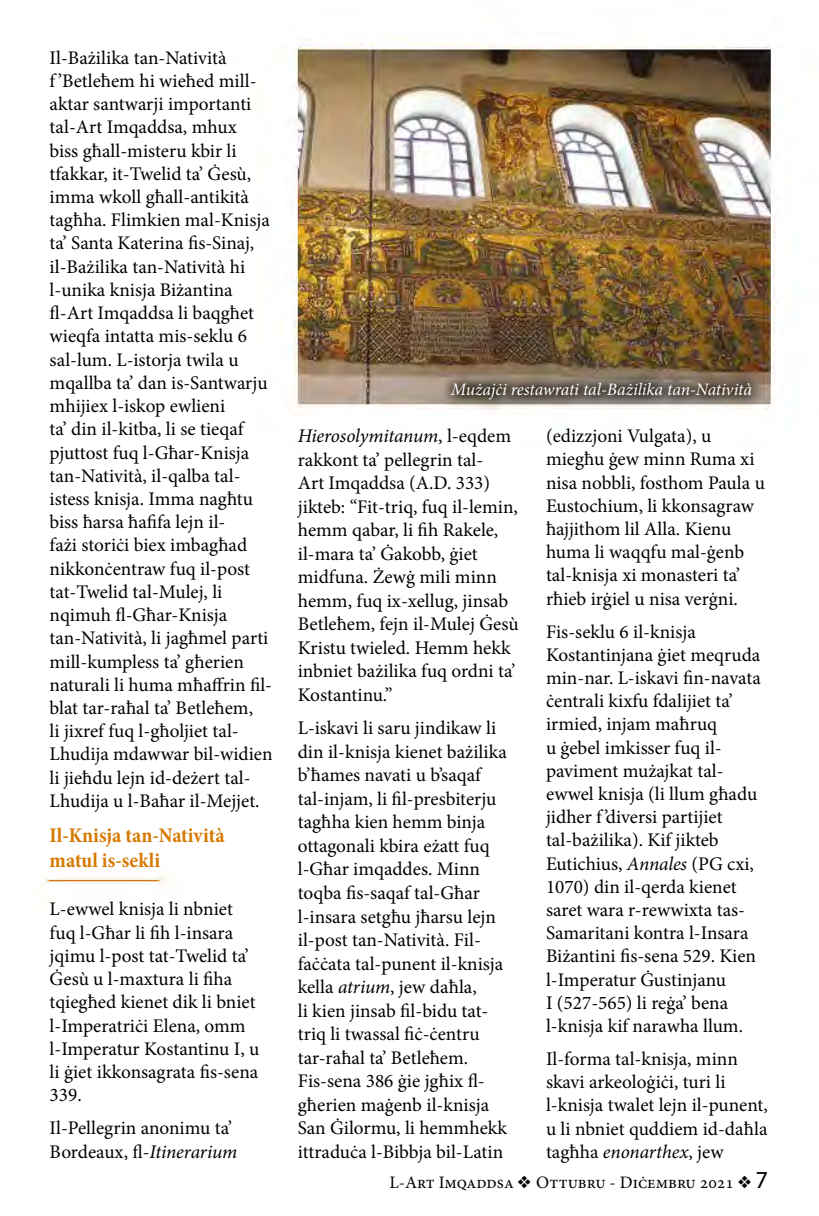
<style>
.page{position:relative;width:819px;height:1216px;background:#fff}
.page>*{position:absolute;margin:0;border:0;box-sizing:border-box;transform-origin:0 0}
.t1{font:700 condensed 21px/25.4px "Minion Pro";color:#d77900}
.t2{font:19.25px/23.3px "Minion Pro";color:#000}
.t3{font:italic 17.5px "Minion Pro";color:#fff}
.t4{font:17.5px "Minion Pro";color:#000}
.s1{font-style:italic}
.s2{font-family:"Myriad Pro";font-size:24.5px}
</style>
<div class="page">
<img style="left:42px;top:39px;width:735px;height:846px">
<p class="t2" style="left:50px;top:46px;width:224px">Il-Bażilika tan-Natività<br>f ’Betleħem hi wieħed mill&shy;aktar santwarji importanti tal-Art Imqaddsa, mhux<br>biss għall-misteru kbir li tfakkar, it-Twelid ta’ Ġesù, imma wkoll għall-antikità tagħha. Flimkien mal-Knisja ta’ Santa Katerina fis-Sinaj, il-Bażilika tan-Natività hi l-unika knisja Biżantina fl-Art Imqaddsa li baqgħet wieqfa intatta mis-seklu 6 sal-lum. L-istorja twila u mqallba ta’ dan is-Santwarju mhijiex l-iskop ewlieni<br>ta’ din il-kitba, li se tieqaf pjuttost fuq l-Għar-Knisja tan-Natività, il-qalba tal&shy;istess knisja. Imma nagħtu biss ħarsa ħafifa lejn il-<br>fażi storiċi biex imbagħad nikkonċentraw fuq il-post tat-Twelid tal-Mulej, li nqimuh fl-Għar-Knisja tan-Natività, li jagħmel parti mill-kumpless ta’ għerien naturali li huma mħaffrin fil&shy;blat tar-raħal ta’ Betleħem,<br>li jixref fuq l-għoljiet tal-<br>Lhudija mdawwar bil-widien li jieħdu lejn id-deżert tal-<br>Lhudija u l-Baħar il-Mejjet.</p>
<p class="t1" style="left:50px;top:822px;width:176px">Il-Knisja tan-Natività matul is-sekli</p>
<p class="t2" style="left:50px;top:897px;width:211px">L-ewwel knisja li nbniet fuq l-Għar li fih l-insara jqimu l-post tat-Twelid ta’<br>Ġesù u l-maxtura li fiha tqiegħed kienet dik li bniet l-Imperatriċi Elena, omm l-Imperatur Kostantinu I, u li ġiet ikkonsagrata fis-sena<br>339.</p>
<p class="t2" style="left:50px;top:1116px;width:189px">Il-Pellegrin anonimu ta’<br>Bordeaux, fl-<span class="s1">Itinerarium</span></p>
<p class="t3" style="left:451px;top:378px;width:302px">Mużajċi restawrati tal-Bażilika tan-Natività</p>
<p class="t2" style="left:298px;top:424px;width:222px"><span class="s1">Hierosolymitanum</span>, l-eqdem rakkont ta’ pellegrin tal-<br>Art Imqaddsa (A.D. 333) jikteb: “Fit-triq, fuq il-lemin, hemm qabar, li fih Rakele, il-mara ta’ Ġakobb, ġiet midfuna. Żewġ mili minn hemm, fuq ix-xellug, jinsab<br>Betleħem, fejn il-Mulej Ġesù<br>Kristu twieled. Hemm hekk inbniet bażilika fuq ordni ta’<br>Kostantinu.”</p>
<p class="t2" style="left:298px;top:716px;width:211px">L-iskavi li saru jindikaw li din il-knisja kienet bażilika b’ħames navati u b’saqaf tal-injam, li fil-presbiterju tagħha kien hemm binja ottagonali kbira eżatt fuq l-Għar imqaddes. Minn toqba fis-saqaf tal-Għar l-insara setgħu jħarsu lejn il-post tan-Natività. Fil&shy;faċċata tal-punent il-knisja kella <span class="s1">atrium</span>, jew daħla,<br>li kien jinsab fil-bidu tat&shy;triq li twassal fiċ-ċentru tar-raħal ta’ Betleħem.<br>Fis-sena 386 ġie jgħix fl&shy;għerien maġenb il-knisja<br>San Ġilormu, li hemmhekk ittraduċa l-Bibbja bil-Latin</p>
<p class="t2" style="left:546px;top:424px;width:220px">(edizzjoni Vulgata), u miegħu ġew minn Ruma xi nisa nobbli, fosthom Paula u<br>Eustochium, li kkonsagraw ħajjithom lil Alla. Kienu huma li waqqfu mal-ġenb tal-knisja xi monasteri ta’ rħieb irġiel u nisa verġni.</p>
<p class="t2" style="left:546px;top:620px;width:216px">Fis-seklu 6 il-knisja<br>Kostantinjana ġiet meqruda min-nar. L-iskavi fin-navata ċentrali kixfu fdalijiet ta’ irmied, injam maħruq<br>u ġebel imkisser fuq il&shy;paviment mużajkat tal&shy;ewwel knisja (li llum għadu jidher f ’diversi partijiet tal-bażilika). Kif jikteb<br>Eutichius, <span class="s1">Annales</span> (PG cxi,<br>1070) din il-qerda kienet saret wara r-rewwixta tas-<br>Samaritani kontra l-Insara<br>Biżantini fis-sena 529. Kien l-Imperatur Ġustinjanu<br>I (527-565) li reġa’ bena l-knisja kif narawha llum.</p>
<p class="t2" style="left:546px;top:1047px;width:223px">Il-forma tal-knisja, minn skavi arkeoloġiċi, turi li l-knisja twalet lejn il-punent, u li nbniet quddiem id-daħla tagħha <span class="s1">enonarthex</span>, jew</p>
<p class="t4" style="left:389px;top:1170px;width:380px">L-Art Imqaddsa ❖ Ottubru - Diċembru 2021 ❖ <span class="s2">7</span></p>
</div>
